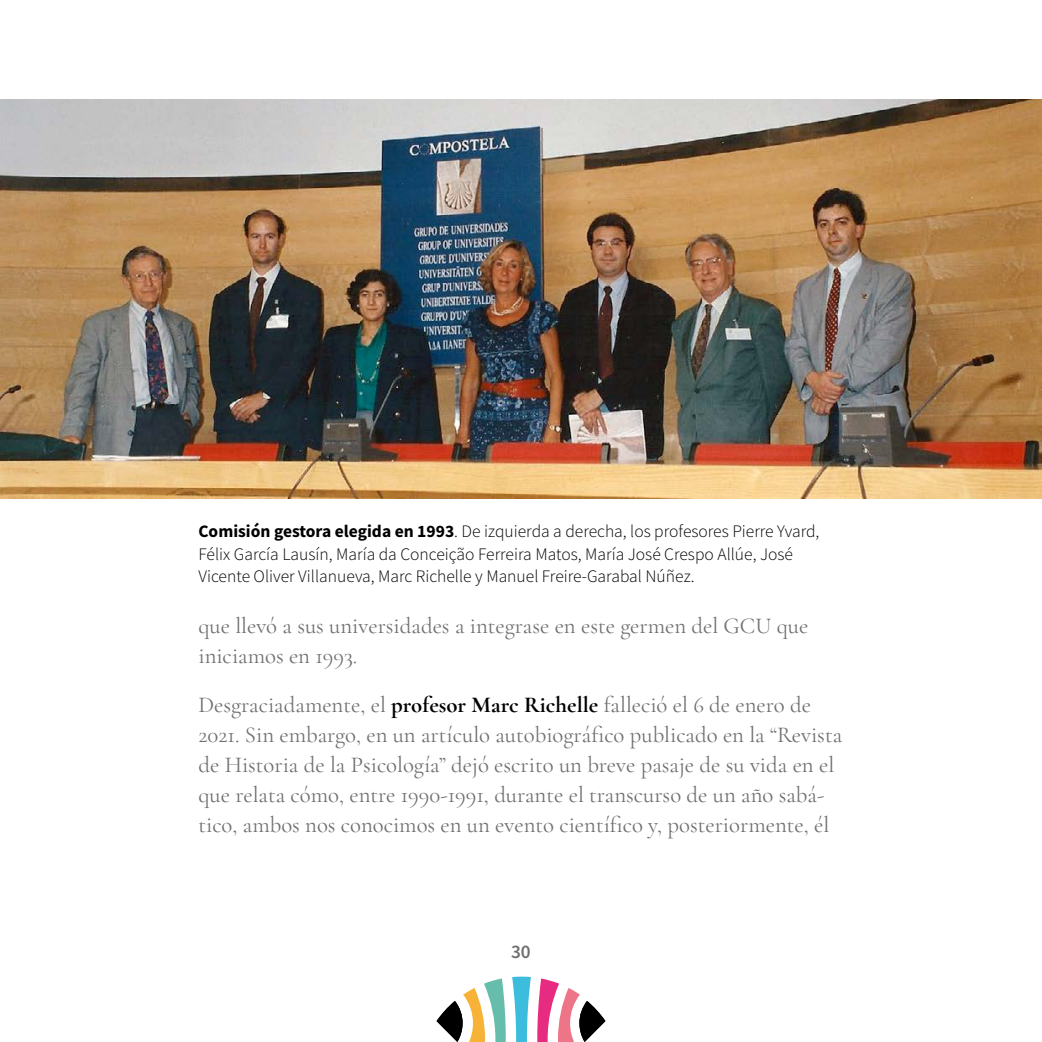
<style>
.page{position:relative;width:1042px;height:1042px;background:#fff}
.page>*{position:absolute;margin:0;border:0;box-sizing:border-box;transform-origin:0 0}
.t1{font:22.75px/29.8px "Cormorant Garamond";color:#706f6f}
.t2{font:600 19.25px "Source Sans Pro";color:#706f6f}
.pie_de_foto{font:300 17.5px/22.8px "Source Sans Pro";color:#000}
.s1{font-weight:700}
.s2{font-weight:700;color:#000}
</style>
<div class="page">
<svg style="left:512px;top:976px;width:19px;height:66px"></svg>
<svg style="left:436px;top:978px;width:70px;height:64px"></svg>
<svg style="left:537px;top:978px;width:68px;height:64px"></svg>
<img style="left:0;top:99px;width:1042px;height:400px">
<p class="pie_de_foto" style="left:198px;top:520px;width:622px"><span class="s1">Comisión gestora elegida en 1993</span>. De izquierda a derecha, los profesores Pierre Yvard,<br>Félix García Lausín, María da Conceição Ferreira Matos, María José Crespo Allúe, José<br>Vicente Oliver Villanueva, Marc Richelle y Manuel Freire-Garabal Núñez.</p>
<p class="t1" style="left:198px;top:611px;width:611px">que llevó a sus universidades a integrase en este germen del GCU que iniciamos en 1993.</p>
<p class="t1" style="left:198px;top:690px;width:645px">Desgraciadamente, el <span class="s2">profesor Marc Richelle</span> falleció el 6 de enero de 2021. Sin embargo, en un artículo autobiográfico publicado en la “Revista de Historia de la Psicología” dejó escrito un breve pasaje de su vida en el que relata cómo, entre 1990-1991, durante el transcurso de un año sabá&shy;tico, ambos nos conocimos en un evento científico y, posteriormente, él</p>
<p class="t2" style="left:511px;top:939px;width:21px">30</p>
</div>
